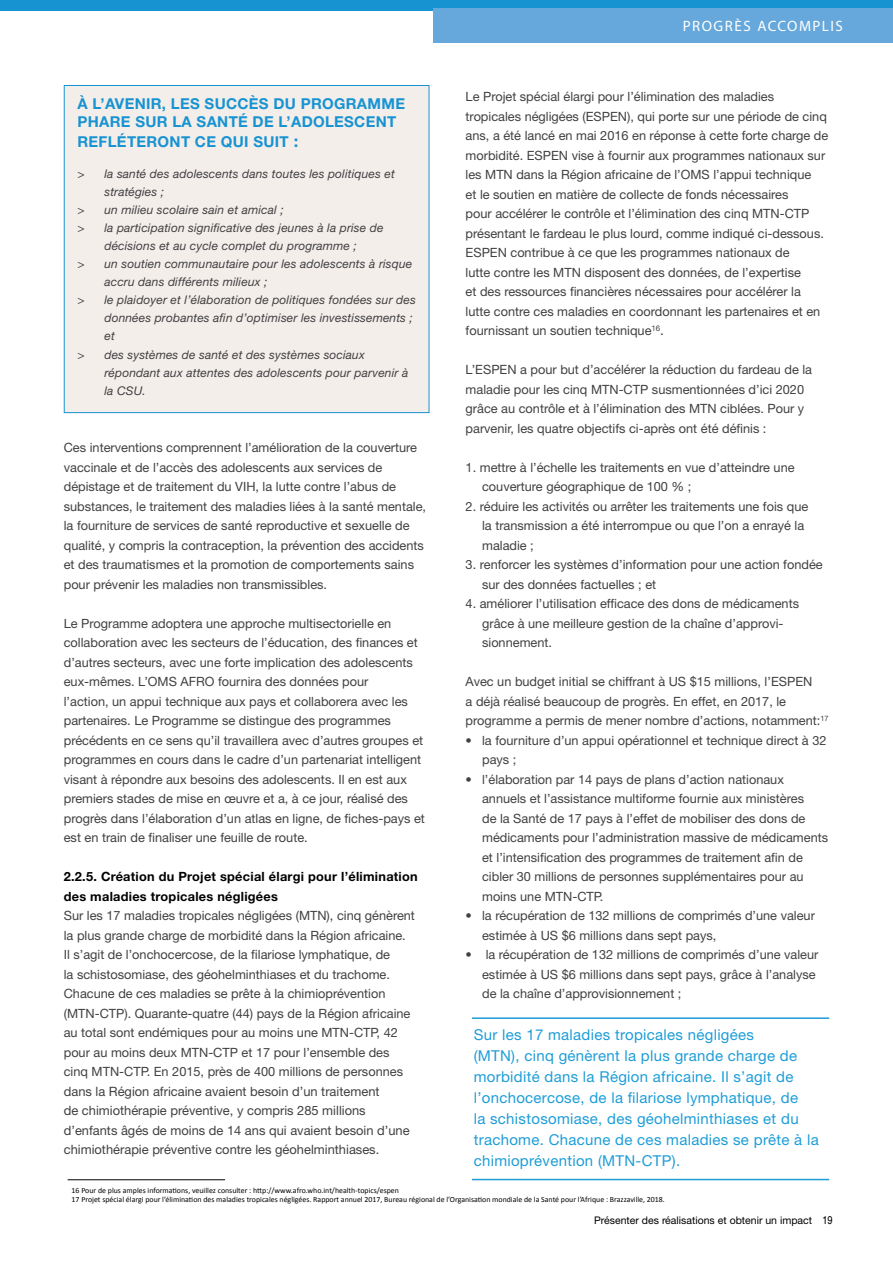
<style>
.page{position:relative;width:893px;height:1263px;background:#fff}
.page>*{position:absolute;margin:0;border:0;box-sizing:border-box;transform-origin:0 0}
.t1{font:15px/21px "Helvetica Neue LT Std";letter-spacing:.02em;color:#1e9dd8}
.t2{font:700 15px/18px "Helvetica Neue LT Std";letter-spacing:.02em;color:#1893d2}
.t3{font:15px "Myriad Pro";letter-spacing:.1em;color:#fff}
.t4{font:12.9px/19.5px "Helvetica Neue LT Std";color:#414042}
.t5{font:12.75px/19.5px "Helvetica Neue LT Std";color:#414042}
.t6{font:700 12.75px/19.5px "Helvetica Neue LT Std";letter-spacing:.02em;color:#000}
.t7{font:italic 12px/18px "Helvetica Neue LT Std";letter-spacing:.01em;color:#414042}
.t8{font:10.5px "Helvetica Neue LT Std";color:#000}
.t9{font:7.8px/9px "Calibri";color:#000}
.s1{font-size:16.5px}
.s2{font-size:13.5px}
.s3{font-family:"Helvetica LT";font-stretch:condensed;font-size:11.25px}
</style>
<div class="page">
<div style="left:0;top:0;width:893px;height:11px;background:#1893d2"></div>
<div style="left:433px;top:9px;width:460px;height:34px;background:#66a8db"></div>
<div style="left:64px;top:85px;width:365px;height:328px;background:#f3eeea"></div>
<div style="left:64px;top:85px;width:365px;height:328px;border:1px solid #1893d2"></div>
<hr style="left:472px;top:1179px;width:357px;height:1px;background:#1e9dd8">
<hr style="left:472px;top:1017px;width:357px;height:2px;background:#1e9dd8">
<hr style="left:68px;top:1179px;width:157px;height:1px;background:#000">
<p class="t2" style="left:77px;top:95px;width:329px">À L’AVENIR, LES SUCCÈS DU PROGRAMME<br>PHARE SUR LA SANTÉ DE L’ADOLESCENT</p>
<p class="t2" style="left:77px;top:132px;width:223px">REFLÉTERONT CE QUI SUIT <span class="s1">:</span></p>
<p class="t7" style="left:77px;top:164px;width:319px">&gt; la santé des adolescents dans toutes les politiques et</p>
<p class="t7" style="left:104px;top:182px;width:61px">stratégies ;</p>
<p class="t7" style="left:77px;top:200px;width:208px">&gt; un milieu scolaire sain et amical ;</p>
<p class="t7" style="left:77px;top:218px;width:308px">&gt; la participation significative des jeunes à la prise de</p>
<p class="t7" style="left:104px;top:236px;width:254px">décisions et au cycle complet du programme ;</p>
<p class="t7" style="left:77px;top:254px;width:336px">&gt; un soutien communautaire pour les adolescents à risque</p>
<p class="t7" style="left:104px;top:272px;width:165px">accru dans différents milieux ;</p>
<p class="t7" style="left:77px;top:290px;width:340px">&gt; le plaidoyer et l’élaboration de politiques fondées sur des</p>
<p class="t7" style="left:104px;top:308px;width:310px">données probantes afin d’optimiser les investissements ;</p>
<p class="t7" style="left:104px;top:326px;width:12px">et</p>
<p class="t7" style="left:104px;top:346px;width:305px;text-indent:-27px">&gt; des systèmes de santé et des systèmes sociaux répondant aux attentes des adolescents pour parvenir à la CSU.</p>
<p class="t5" style="left:64px;top:438px;width:364px">Ces interventions comprennent l’amélioration de la couverture vaccinale et de l’accès des adolescents aux services de dépistage et de traitement du VIH, la lutte contre l’abus de substances, le traitement des maladies liées à la santé mentale, la fourniture de services de santé reproductive et sexuelle de qualité, y compris la contraception, la prévention des accidents et des traumatismes et la promotion de comportements sains pour prévenir les maladies non transmissibles.</p>
<p class="t5" style="left:64px;top:613px;width:363px">Le Programme adoptera une approche multisectorielle en collaboration avec les secteurs de l’éducation, des finances et d’autres secteurs, avec une forte implication des adolescents eux-mêmes. L’OMS AFRO fournira des données pour<br>l’action, un appui technique aux pays et collaborera avec les partenaires. Le Programme se distingue des programmes précédents en ce sens qu’il travaillera avec d’autres groupes et programmes en cours dans le cadre d’un partenariat intelligent visant à répondre aux besoins des adolescents. Il en est aux premiers stades de mise en œuvre et a, à ce jour, réalisé des progrès dans l’élaboration d’un atlas en ligne, de fiches-pays et est en train de finaliser une feuille de route.</p>
<p class="t6" style="left:64px;top:866px;width:355px">2.2.5. Création du Projet spécial élargi pour l’élimination des maladies tropicales négligées</p>
<p class="t5" style="left:64px;top:905px;width:353px">Sur les 17 maladies tropicales négligées (MTN), cinq génèrent la plus grande charge de morbidité dans la Région africaine.<br>Il s’agit de l’onchocercose, de la filariose lymphatique, de<br>la schistosomiase, des géohelminthiases et du trachome.<br>Chacune de ces maladies se prête à la chimioprévention (MTN-CTP). Quarante-quatre (44) pays de la Région africaine au total sont endémiques pour au moins une MTN-CTP, 42 pour au moins deux MTN-CTP et 17 pour l’ensemble des cinq MTN-CTP. En 2015, près de 400 millions de personnes</p>
<p class="t4" style="left:64px;top:1081px;width:347px">dans la Région africaine avaient besoin d’un traitement<br>de chimiothérapie préventive, y compris 285 millions d’enfants âgés de moins de 14 ans qui avaient besoin d’une chimiothérapie préventive contre les géohelminthiases.</p>
<p class="t3" style="left:683px;top:16px;width:161px">PROGRÈS ACCOMPLIS</p>
<p class="t5" style="left:466px;top:87px;width:364px">Le Projet spécial élargi pour l’élimination des maladies tropicales négligées (ESPEN), qui porte sur une période de cinq ans, a été lancé en mai 2016 en réponse à cette forte charge de morbidité. ESPEN vise à fournir aux programmes nationaux sur les MTN dans la Région africaine de l’OMS l’appui technique<br>et le soutien en matière de collecte de fonds nécessaires<br>pour accélérer le contrôle et l’élimination des cinq MTN-CTP présentant le fardeau le plus lourd, comme indiqué ci-dessous.<br>ESPEN contribue à ce que les programmes nationaux de<br>lutte contre les MTN disposent des données, de l’expertise<br>et des ressources financières nécessaires pour accélérer la lutte contre ces maladies en coordonnant les partenaires et en fournissant un soutien technique<sup>16</sup><span class="s2">.</span></p>
<p class="t5" style="left:466px;top:360px;width:348px">L’ESPEN a pour but d’accélérer la réduction du fardeau de la maladie pour les cinq MTN-CTP susmentionnées d’ici 2020 grâce au contrôle et à l’élimination des MTN ciblées. Pour y parvenir, les quatre objectifs ci-après ont été définis :</p>
<p class="t5" style="left:482px;top:457px;width:314px;text-indent:-16px">1. mettre à l’échelle les traitements en vue d’atteindre une couverture géographique de 100 % ;</p>
<p class="t5" style="left:482px;top:496px;width:328px;text-indent:-16px">2. réduire les activités ou arrêter les traitements une fois que la transmission a été interrompue ou que l’on a enrayé la maladie ;</p>
<p class="t5" style="left:482px;top:555px;width:342px;text-indent:-16px">3. renforcer les systèmes d’information pour une action fondée sur des données factuelles ; et</p>
<p class="t5" style="left:482px;top:594px;width:318px;text-indent:-16px">4. améliorer l’utilisation efficace des dons de médicaments grâce à une meilleure gestion de la chaîne d’approvi&shy;sionnement.</p>
<p class="t5" style="left:466px;top:672px;width:365px">Avec un budget initial se chiffrant à US $15 millions, l’ESPEN<br>a déjà réalisé beaucoup de progrès. En effet, en 2017, le programme a permis de mener nombre d’actions, notamment:<sup>17</sup></p>
<p class="t5" style="left:482px;top:730px;width:346px;text-indent:-16px">• la fourniture d’un appui opérationnel et technique direct à 32 pays ;</p>
<p class="t5" style="left:482px;top:769px;width:348px;text-indent:-16px">• l’élaboration par 14 pays de plans d’action nationaux annuels et l’assistance multiforme fournie aux ministères<br>de la Santé de 17 pays à l’effet de mobiliser des dons de médicaments pour l’administration massive de médicaments et l’intensification des programmes de traitement afin de cibler 30 millions de personnes supplémentaires pour au moins une MTN-CTP.</p>
<p class="t5" style="left:482px;top:906px;width:334px;text-indent:-16px">• la récupération de 132 millions de comprimés d’une valeur estimée à US $6 millions dans sept pays,</p>
<p class="t5" style="left:482px;top:945px;width:338px;text-indent:-16px">• la récupération de 132 millions de comprimés d’une valeur estimée à US $6 millions dans sept pays, grâce à l’analyse de la chaîne d’approvisionnement ;</p>
<p class="t1" style="left:474px;top:1023px;width:347px">Sur les 17 maladies tropicales négligées<br>(MTN), cinq génèrent la plus grande charge de morbidité dans la Région africaine. Il s’agit de l’onchocercose, de la filariose lymphatique, de<br>la schistosomiase, des géohelminthiases et du trachome. Chacune de ces maladies se prête à la chimioprévention (MTN-CTP).</p>
<p class="t9" style="left:72px;top:1186px;width:595px">16 Pour de plus amples informations, veuillez consulter : http://www.afro.who.int/health-topics/espen<br>17 Projet spécial élargi pour l’élimination des maladies tropicales négligées. Rapport annuel 2017, Bureau régional de l’Organisation mondiale de la Santé pour l’Afrique : Brazzaville, 2018.</p>
<p class="t8" style="left:594px;top:1214px;width:240px">Présenter des réalisations et obtenir un impact <span class="s3">19</span></p>
</div>
